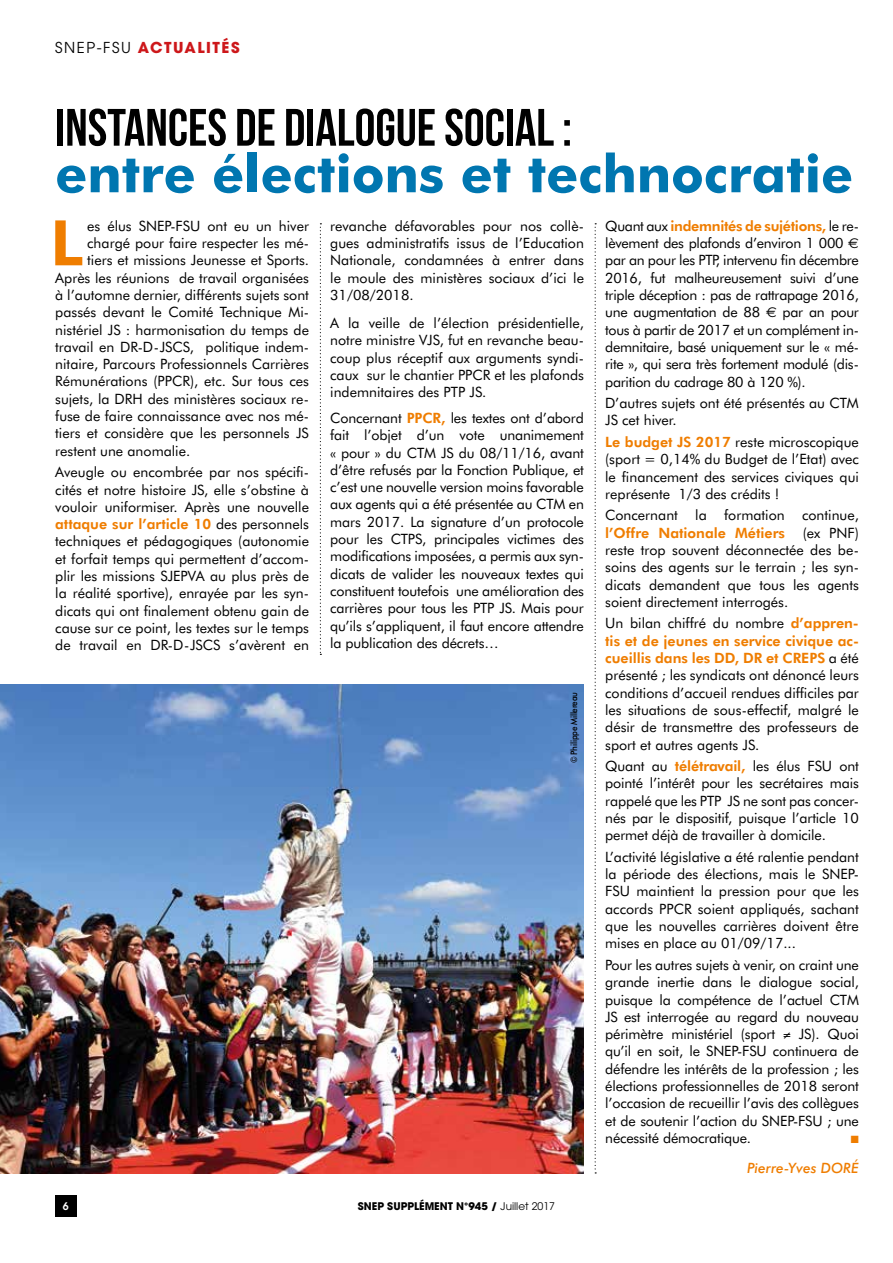
<style>
.page{position:relative;width:893px;height:1263px;background:#fff}
.page>*{position:absolute;margin:0;border:0;box-sizing:border-box;transform-origin:0 0}
.t1{font:900 61.65px "Lato";color:#ef7d00}
.t2{font:700 52.5px "Futura BT";color:#0076b0}
.t3{font:52.5px "Bebas Neue";color:#000}
.t4{font:700 15px "Avant Garde";letter-spacing:.1em;color:#cd171a}
.t5{font:14.25px/17.2px "Futura BT";color:#000;text-align:justify}
.t6{font:italic 500 14.25px "Futura BT";color:#ef7d00}
.t7{font:700 10.5px "Avant Garde";color:#000}
.t8{font:600 10.5px "Avant Garde";color:#fff}
.t9{font:10.5px "Zapf Dingbats ITC";color:#ef7d00}
.t10{font:500 9px "Futura BT";letter-spacing:-.03em;color:#000;scale:.9 1}
.s1{font-weight:400;color:#000}
.s2{font-weight:800;color:#ef7d00}
.s3{font-family:"Euro Sans"}
.s4{font-weight:400}
</style>
<div class="page">
<div style="left:55px;top:1195px;width:22px;height:21px;background:#000"></div>
<img style="left:0;top:685px;width:584px;height:488px">
<svg style="left:320px;top:223px;width:1px;height:432px"></svg>
<svg style="left:595px;top:223px;width:1px;height:950px"></svg>
<p class="t4" style="left:55px;top:38px;width:186px"><span class="s1">SNEP-FSU</span> ACTUALITÉS</p>
<h2 class="t3" style="left:55px;top:99px;width:518px">INSTANCES DE DIALOGUE SOCIAL :</h2>
<h2 class="t2" style="left:55px;top:142px;width:799px">entre élections et technocratie</h2>
<h1 class="t1" style="left:52px;top:207px;width:33px">L</h1>
<p class="t5" style="left:87px;top:217px;width:223px">es élus SNEP-FSU ont eu un hiver</p>
<p class="t5" style="left:330px;top:217px;width:255px">revanche défavorables pour nos collè&shy;gues administratifs issus de l’Education Nationale, condamnées à entrer dans le moule des ministères sociaux d’ici le 31/08/2018.</p>
<p class="t5" style="left:330px;top:314px;width:255px">A la veille de l’élection présidentielle, notre ministre VJS, fut en revanche beau&shy;coup plus réceptif aux arguments syndi&shy;caux sur le chantier PPCR et les plafonds indemnitaires des PTP JS.</p>
<p class="t5" style="left:330px;top:409px;width:255px">Concernant <span class="s2">PPCR,</span> les textes ont d’abord fait l’objet d’un vote unanimement « pour » du CTM JS du 08/11/16, avant d’être refusés par la Fonction Publique, et c’est une nouvelle version moins favorable aux agents qui a été présentée au CTM en mars 2017. La signature d’un protocole pour les CTPS, principales victimes des modifications imposées, a permis aux syn&shy;dicats de valider les nouveaux textes qui constituent toutefois une amélioration des carrières pour tous les PTP JS. Mais pour qu’ils s’appliquent, il faut encore attendre la publication des décrets…</p>
<p class="t5" style="left:605px;top:217px;width:255px">Quant aux <span class="s2">indemnités de sujétions,</span> le re&shy;lèvement des plafonds d’environ 1 000 <span class="s3">€ </span>par an pour les PTP, intervenu fin décembre 2016, fut malheureusement suivi d’une triple déception : pas de rattrapage 2016, une augmentation de 88 <span class="s3">€</span> par an pour tous à partir de 2017 et un complément in&shy;demnitaire, basé uniquement sur le « mé&shy;rite », qui sera très fortement modulé (dis&shy;parition du cadrage 80 à 120 %).</p>
<p class="t5" style="left:605px;top:394px;width:255px">D’autres sujets ont été présentés au CTM<br>JS cet hiver.</p>
<p class="t5" style="left:605px;top:433px;width:255px"><span class="s2">Le budget JS 2017</span> reste microscopique (sport = 0,14% du Budget de l’Etat) avec le financement des services civiques qui représente 1/3 des crédits !</p>
<p class="t5" style="left:605px;top:507px;width:255px">Concernant la formation continue, <span class="s2">l’Offre Nationale Métiers</span> (ex PNF) reste trop souvent déconnectée des be&shy;soins des agents sur le terrain ; les syn&shy;dicats demandent que tous les agents soient directement interrogés.</p>
<p class="t5" style="left:605px;top:615px;width:255px">Un bilan chiffré du nombre <span class="s2">d’appren&shy;tis et de jeunes en service civique ac&shy;cueillis dans les DD, DR et CREPS</span> a été présenté ; les syndicats ont dénoncé leurs conditions d’accueil rendues difficiles par les situations de sous-effectif, malgré le désir de transmettre des professeurs de sport et autres agents JS.</p>
<p class="t5" style="left:605px;top:757px;width:255px">Quant au <span class="s2">télétravail,</span> les élus FSU ont pointé l’intérêt pour les secrétaires mais rappelé que les PTP JS ne sont pas concer&shy;nés par le dispositif, puisque l’article 10 permet déjà de travailler à domicile.</p>
<p class="t5" style="left:605px;top:848px;width:255px">L’activité législative a été ralentie pendant la période des élections, mais le SNEP-FSU maintient la pression pour que les accords PPCR soient appliqués, sachant que les nouvelles carrières doivent être mises en place au 01/09/17...</p>
<p class="t5" style="left:605px;top:956px;width:255px">Pour les autres sujets à venir, on craint une grande inertie dans le dialogue social, puisque la compétence de l’actuel CTM JS est interrogée au regard du nouveau périmètre ministériel (sport ≠ JS). Quoi qu’il en soit, le SNEP-FSU continuera de défendre les intérêts de la profession ; les élections professionnelles de 2018 seront l’occasion de recueillir l’avis des collègues et de soutenir l’action du SNEP-FSU ; une nécessité démocratique.</p>
<p class="t5" style="left:87px;top:234px;width:223px">chargé pour faire respecter les mé-</p>
<p class="t5" style="left:87px;top:251px;width:223px">tiers et missions Jeunesse et Sports.</p>
<p class="t5" style="left:55px;top:269px;width:255px">Après les réunions de travail organisées</p>
<p class="t5" style="left:55px;top:286px;width:255px">à l’automne dernier, différents sujets sont</p>
<p class="t5" style="left:55px;top:303px;width:255px">passés devant le Comité Technique Mi-</p>
<p class="t5" style="left:55px;top:321px;width:255px">nistériel JS : harmonisation du temps de</p>
<p class="t5" style="left:55px;top:338px;width:255px">travail en DR-D-JSCS, politique indem-</p>
<p class="t5" style="left:55px;top:355px;width:255px">nitaire, Parcours Professionnels Carrières</p>
<p class="t5" style="left:55px;top:373px;width:255px">Rémunérations (PPCR), etc. Sur tous ces</p>
<p class="t5" style="left:55px;top:390px;width:255px">sujets, la DRH des ministères sociaux re-</p>
<p class="t5" style="left:55px;top:407px;width:255px">fuse de faire connaissance avec nos mé-</p>
<p class="t5" style="left:55px;top:424px;width:255px">tiers et considère que les personnels JS</p>
<p class="t5" style="left:55px;top:442px;width:137px">restent une anomalie.</p>
<p class="t5" style="left:55px;top:463px;width:255px">Aveugle ou encombrée par nos spécifi&shy;cités et notre histoire JS, elle s’obstine à vouloir uniformiser. Après une nouvelle <span class="s2">attaque sur l’article 10</span> des personnels techniques et pédagogiques (autonomie et forfait temps qui permettent d’accom&shy;plir les missions SJEPVA au plus près de la réalité sportive), enrayée par les syn&shy;dicats qui ont finalement obtenu gain de cause sur ce point, les textes sur le temps de travail en DR-D-JSCS s’avèrent en</p>
<p class="t10" style="left:568px;top:763px;width:81px;rotate:-90deg">© Philippe Millereau</p>
<p class="t9" style="left:851px;top:1134px;width:9px">■</p>
<p class="t6" style="left:747px;top:1159px;width:113px">Pierre-Yves DORÉ</p>
<p class="t8" style="left:63px;top:1199px;width:7px">6</p>
<p class="t7" style="left:358px;top:1199px;width:199px">SNEP SUPPLÉMENT N°945 / <span class="s4">Juillet 2017</span></p>
</div>
